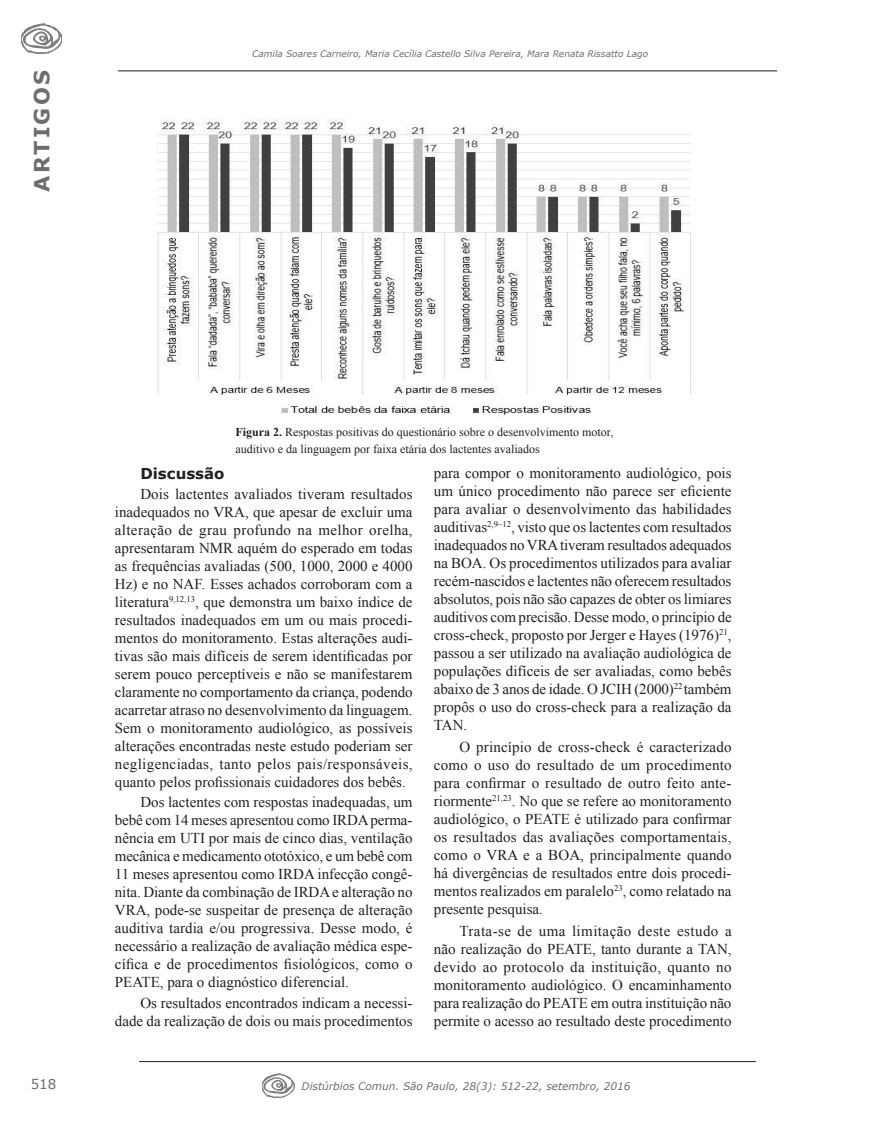
<style>
.page{position:relative;width:872px;height:1132px;background:#fff}
.page>*{position:absolute;margin:0;border:0;box-sizing:border-box;transform-origin:0 0}
.t1{font:700 21px "Verdana";letter-spacing:.1em;color:#6c6d70}
.Corpo_do_texto{font:15px/18px "Times New Roman";color:#231f20;text-align:justify}
.Corpo_do_texto-2{font:700 15px "Verdana";color:#231f20}
.t2{font:13.5px "Verdana";color:#6c6d70}
.Legenda_grafico{font:12px/17px "Times New Roman";color:#231f20}
.t3{font:italic 10.5px "Verdana";color:#6c6d70}
.t4{font:italic 9px "Verdana";color:#6c6d70}
.s1{font-weight:700}
</style>
<div class="page">
<hr style="left:118px;top:70px;width:659px;height:1px;background:#231f20">
<img style="left:21px;top:24px;width:41px;height:29px">
<hr style="left:139px;top:1060px;width:617px;height:1px;background:#231f20">
<img style="left:262px;top:1073px;width:32px;height:23px">
<img style="left:157px;top:119px;width:534px;height:296px">
<h1 class="t1" style="left:27px;top:191px;width:122px;rotate:-90deg">ARTIGOS</h1>
<p class="t4" style="left:252px;top:47px;width:398px">Camila Soares Carneiro, Maria Cecília Castello Silva Pereira, Mara Renata Rissatto Lago</p>
<p class="Legenda_grafico" style="left:235px;top:423px;width:379px"><span class="s1">Figura 2.</span> Respostas positivas do questionário sobre o desenvolvimento motor, auditivo e da linguagem por faixa etária dos lactentes avaliados</p>
<p class="Corpo_do_texto" style="left:434px;top:463px;width:299px">para compor o monitoramento audiológico, pois um único procedimento não parece ser eficiente para avaliar o desenvolvimento das habilidades auditivas<sup>2,9–12</sup>, visto que os lactentes com resultados inadequados no VRA tiveram resultados adequados na BOA. Os procedimentos utilizados para avaliar recém-nascidos e lactentes não oferecem resultados absolutos, pois não são capazes de obter os limiares auditivos com precisão. Desse modo, o princípio de cross-check, proposto por Jerger e Hayes (1976)<sup>21</sup>, passou a ser utilizado na avaliação audiológica de populações difíceis de ser avaliadas, como bebês abaixo de 3 anos de idade. O JCIH (2000)<sup>22</sup> também propôs o uso do cross-check para a realização da TAN.</p>
<p class="Corpo_do_texto" style="left:434px;top:736px;width:299px;text-indent:26px">O princípio de cross-check é caracterizado como o uso do resultado de um procedimento para confirmar o resultado de outro feito ante&shy;riormente<sup>21,23</sup>. No que se refere ao monitoramento audiológico, o PEATE é utilizado para confirmar os resultados das avaliações comportamentais, como o VRA e a BOA, principalmente quando há divergências de resultados entre dois procedi&shy;mentos realizados em paralelo<sup>23</sup>, como relatado na presente pesquisa.</p>
<p class="Corpo_do_texto" style="left:434px;top:920px;width:299px;text-indent:26px">Trata-se de uma limitação deste estudo a não realização do PEATE, tanto durante a TAN, devido ao protocolo da instituição, quanto no monitoramento audiológico. O encaminhamento para realização do PEATE em outra instituição não permite o acesso ao resultado deste procedimento</p>
<p class="Corpo_do_texto-2" style="left:140px;top:462px;width:86px">Discussão</p>
<p class="Corpo_do_texto" style="left:115px;top:484px;width:299px;text-indent:26px">Dois lactentes avaliados tiveram resultados inadequados no VRA, que apesar de excluir uma alteração de grau profundo na melhor orelha, apresentaram NMR aquém do esperado em todas as frequências avaliadas (500, 1000, 2000 e 4000<br>Hz) e no NAF. Esses achados corroboram com a literatura<sup>9,12,13</sup>, que demonstra um baixo índice de resultados inadequados em um ou mais procedi&shy;mentos do monitoramento. Estas alterações audi&shy;tivas são mais difíceis de serem identificadas por serem pouco perceptíveis e não se manifestarem claramente no comportamento da criança, podendo acarretar atraso no desenvolvimento da linguagem.<br>Sem o monitoramento audiológico, as possíveis alterações encontradas neste estudo poderiam ser negligenciadas, tanto pelos pais/responsáveis, quanto pelos profissionais cuidadores dos bebês.</p>
<p class="Corpo_do_texto" style="left:115px;top:792px;width:299px;text-indent:26px">Dos lactentes com respostas inadequadas, um bebê com 14 meses apresentou como IRDA perma&shy;nência em UTI por mais de cinco dias, ventilação mecânica e medicamento ototóxico, e um bebê com 11 meses apresentou como IRDA infecção congê&shy;nita. Diante da combinação de IRDA e alteração no VRA, pode-se suspeitar de presença de alteração auditiva tardia e/ou progressiva. Desse modo, é necessário a realização de avaliação médica espe&shy;cífica e de procedimentos fisiológicos, como o PEATE, para o diagnóstico diferencial.</p>
<p class="Corpo_do_texto" style="left:115px;top:992px;width:299px;text-align:right">Os resultados encontrados indicam a necessi&shy;dade da realização de dois ou mais procedimentos</p>
<p class="t2" style="left:31px;top:1074px;width:27px">518</p>
<p class="t3" style="left:302px;top:1078px;width:330px">Distúrbios Comun. São Paulo, 28(3): 512-22, setembro, 2016</p>
</div>
